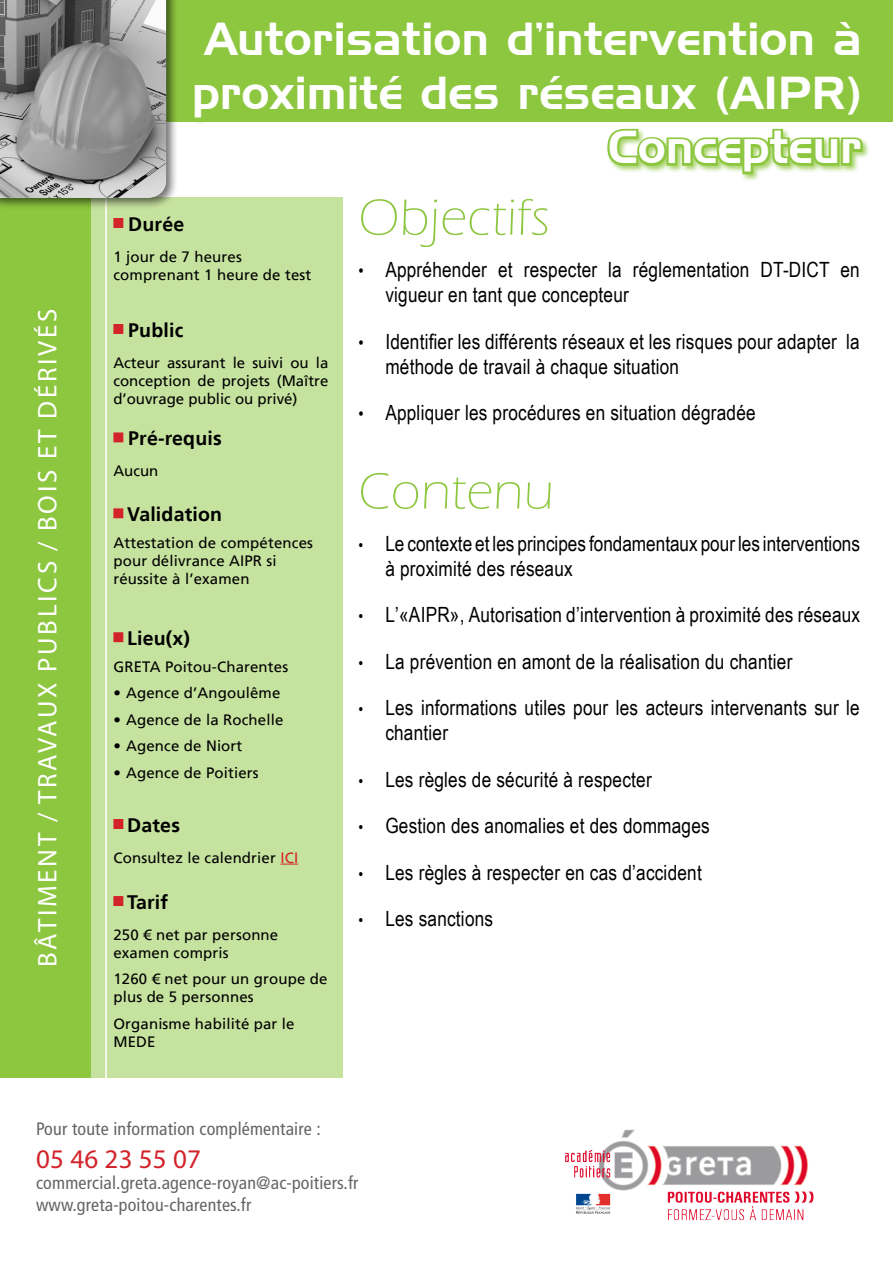
<style>
.page{position:relative;width:893px;height:1263px;background:#fff}
.page>*{position:absolute;margin:0;border:0;box-sizing:border-box;transform-origin:0 0}
.t1{font:300 52.5px "Eras ITC";letter-spacing:.01em;color:#8dc63f}
.t2{font:45px/54px "Handel Gothic BT";letter-spacing:.01em;color:#fff}
.t3{font:27px "Myriad Pro";letter-spacing:.1em;color:#fff}
.t4{font:27px "Myriad Pro";letter-spacing:.01em;color:#d2232a}
.t5{font:21px/25.2px "Arial Narrow";letter-spacing:.01em;color:#000}
.t6{font:700 19.5px "Frutiger LT";letter-spacing:.01em;color:#000}
.t7{font:condensed 18px "Frutiger LT";letter-spacing:.01em;color:#636466}
.t8{font:15px/18px "Frutiger LT";letter-spacing:.01em;color:#000}
.s1{font-size:18px}
.s2{color:#d2232a}
.s3{font-size:16.5px}
</style>
<div class="page">
<div style="left:118px;top:0;width:775px;height:122px;background:#8dc63f"></div>
<div style="left:87px;top:198px;width:256px;height:880px;background:#c6e29f"></div>
<div style="left:0;top:198px;width:91px;height:880px;background:#8dc63f"></div>
<img style="left:565px;top:1129px;width:249px;height:92px">
<hr style="left:105px;top:198px;width:2px;height:880px;background:#fff">
<div style="left:0;top:0;width:178px;height:210px;background:#000;opacity:.57"></div>
<img style="left:0;top:0;width:166px;height:198px">
<div style="left:193px;top:21px;width:677px;height:160px;background:#8dc63f;opacity:.75"></div>
<svg style="left:604px;top:127px;width:261px;height:50px"></svg>
<div style="left:113px;top:508px;width:10px;height:10px;background:#d2232a;border:2px solid #d2232a"></div>
<div style="left:113px;top:632px;width:10px;height:10px;background:#d2232a;border:2px solid #d2232a"></div>
<div style="left:113px;top:324px;width:10px;height:10px;background:#d2232a;border:2px solid #d2232a"></div>
<svg style="left:280px;top:864px;width:18px;height:1px"></svg>
<div style="left:113px;top:819px;width:10px;height:10px;background:#d2232a;border:2px solid #d2232a"></div>
<div style="left:113px;top:432px;width:10px;height:10px;background:#d2232a;border:2px solid #d2232a"></div>
<div style="left:113px;top:218px;width:10px;height:10px;background:#d2232a;border:2px solid #d2232a"></div>
<div style="left:113px;top:896px;width:10px;height:10px;background:#d2232a;border:2px solid #d2232a"></div>
<p class="t3" style="left:31px;top:967px;width:659px;rotate:-90deg">BÂTIMENT / TRAVAUX PUBLICS / BOIS ET DÉRIVÉS</p>
<p class="t2" style="left:192px;top:12px;width:671px">Autorisation d’intervention à proximité des réseaux (AIPR)</p>
<p class="t2" style="left:608px;top:120px;width:255px">Concepteur</p>
<p class="t1" style="left:358px;top:188px;width:193px">Objectifs</p>
<p class="t5" style="left:385px;top:256px;width:476px;text-indent:-27px"><span class="s1">•</span> Appréhender et respecter la réglementation DT-DICT en vigueur en tant que concepteur</p>
<p class="t5" style="left:385px;top:328px;width:476px;text-indent:-27px"><span class="s1">•</span> Identifier les différents réseaux et les risques pour adapter la méthode de travail à chaque situation</p>
<p class="t5" style="left:358px;top:399px;width:399px"><span class="s1">•</span> Appliquer les procédures en situation dégradée</p>
<p class="t6" style="left:128px;top:213px;width:58px">Durée</p>
<p class="t8" style="left:113px;top:247px;width:199px">1 jour de 7 heures comprenant 1 heure de test</p>
<p class="t6" style="left:128px;top:319px;width:57px">Public</p>
<p class="t8" style="left:113px;top:353px;width:216px;text-align:justify">Acteur assurant le suivi ou la conception de projets (Maître d’ouvrage public ou privé)</p>
<p class="t6" style="left:128px;top:427px;width:95px">Pré-requis</p>
<p class="t8" style="left:113px;top:462px;width:46px">Aucun</p>
<p class="t6" style="left:127px;top:503px;width:96px">Validation</p>
<p class="t8" style="left:113px;top:533px;width:201px">Attestation de compétences pour délivrance AIPR si réussite à l’examen</p>
<p class="t6" style="left:127px;top:627px;width:64px">Lieu(x)</p>
<p class="t8" style="left:113px;top:657px;width:176px">GRETA Poitou-Charentes</p>
<p class="t8" style="left:113px;top:684px;width:168px">• Agence d’Angoulême</p>
<p class="t8" style="left:113px;top:710px;width:171px">• Agence de la Rochelle</p>
<p class="t8" style="left:113px;top:737px;width:131px">• Agence de Niort</p>
<p class="t8" style="left:113px;top:763px;width:147px">• Agence de Poitiers</p>
<p class="t6" style="left:127px;top:813px;width:54px">Dates</p>
<p class="t8" style="left:113px;top:848px;width:186px">Consultez le calendrier <span class="s2">ICI</span></p>
<p class="t6" style="left:127px;top:891px;width:42px">Tarif</p>
<p class="t8" style="left:113px;top:925px;width:166px">250 € net par personne examen compris</p>
<p class="t8" style="left:113px;top:970px;width:216px">1260 € net pour un groupe de plus de 5 personnes</p>
<p class="t8" style="left:113px;top:1014px;width:183px">Organisme habilité par le<br>MEDE</p>
<p class="t1" style="left:358px;top:462px;width:197px">Contenu</p>
<p class="t5" style="left:385px;top:530px;width:476px;text-indent:-27px"><span class="s3">•</span> Le contexte et les principes fondamentaux pour les interventions à proximité des réseaux</p>
<p class="t5" style="left:358px;top:601px;width:503px"><span class="s3">•</span> L’«AIPR», Autorisation d’intervention à proximité des réseaux</p>
<p class="t5" style="left:358px;top:648px;width:436px"><span class="s3">•</span> La prévention en amont de la réalisation du chantier</p>
<p class="t5" style="left:385px;top:694px;width:476px;text-indent:-27px"><span class="s3">•</span> Les informations utiles pour les acteurs intervenants sur le chantier</p>
<p class="t5" style="left:358px;top:766px;width:295px"><span class="s3">•</span> Les règles de sécurité à respecter</p>
<p class="t5" style="left:358px;top:813px;width:353px"><span class="s3">•</span> Gestion des anomalies et des dommages</p>
<p class="t5" style="left:358px;top:859px;width:345px"><span class="s3">•</span> Les règles à respecter en cas d’accident</p>
<p class="t5" style="left:358px;top:905px;width:136px"><span class="s3">•</span> Les sanctions</p>
<p class="t7" style="left:36px;top:1119px;width:286px">Pour toute information complémentaire :</p>
<p class="t4" style="left:36px;top:1142px;width:166px">05 46 23 55 07</p>
<p class="t7" style="left:36px;top:1173px;width:324px">commercial.greta.agence-royan@ac-poitiers.fr</p>
<p class="t7" style="left:36px;top:1194px;width:217px">www.greta-poitou-charentes.fr</p>
</div>
